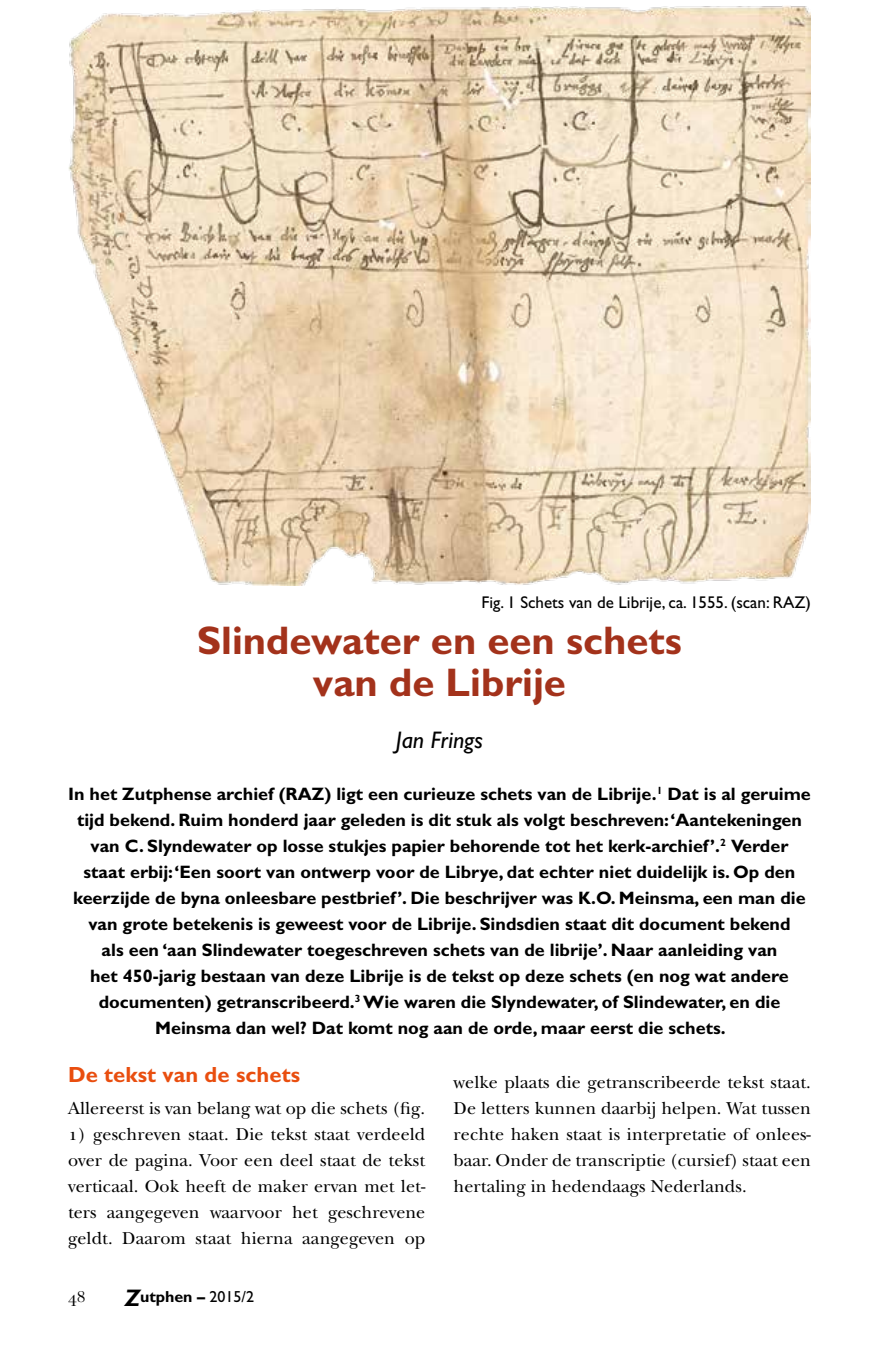
<style>
.page{position:relative;width:896px;height:1361px;background:#fff}
.page>*{position:absolute;margin:0;border:0;box-sizing:border-box;transform-origin:0 0}
.t1{font:700 40px/42px "Gill Sans";color:#a3321b;text-align:center}
.t2{font:italic 24px "Gill Sans";color:#000}
.t3{font:700 22px "Gill Sans";letter-spacing:.005em;color:#e94e0f}
.t4{font:700 18px/26px "Gill Sans";color:#000;text-align:center}
.t5{font:18px/26px "New Baskerville Std";letter-spacing:.005em;color:#000;text-align:justify}
.t6{font:17px "Gill Sans";color:#000}
.t7{font:700 16px "Gill Sans";color:#000}
.t8{font:16px "New Baskerville SC";color:#000}
.s1{font-family:"New Baskerville SC"}
.s2{font-style:italic;font-size:24px}
.s3{font-weight:400}
</style>
<div class="page">
<img style="left:68px;top:6px;width:743px;height:579px">
<p class="t6" style="left:481px;top:592px;width:331px">Fig. 1 Schets van de Librije, ca. 1555. (scan: RAZ)</p>
<h1 class="t1" style="left:197px;top:619px;width:486px">Slindewater en een schets van de Librije</h1>
<h2 class="t2" style="left:396px;top:726px;width:89px">Jan Frings</h2>
<p class="t4" style="left:68px;top:781px;width:744px">In het Zutphense archief (RAZ) ligt een curieuze schets van de Librije.<sup>1</sup> Dat is al geruime tijd bekend. Ruim honderd jaar geleden is dit stuk als volgt beschreven: ‘Aantekeningen van C. Slyndewater op losse stukjes papier behorende tot het kerk-archief’.<sup>2</sup> Verder staat erbij: ‘Een soort van ontwerp voor de Librye, dat echter niet duidelijk is. Op den keerzijde de byna onleesbare pestbrief’. Die beschrijver was K.O. Meinsma, een man die van grote betekenis is geweest voor de Librije. Sindsdien staat dit document bekend<br>als een ‘aan Slindewater toegeschreven schets van de librije’. Naar aanleiding van<br>het 450-jarig bestaan van deze Librije is de tekst op deze schets (en nog wat andere documenten) getranscribeerd.<sup>3</sup> Wie waren die Slyndewater, of Slindewater, en die Meinsma dan wel? Dat komt nog aan de orde, maar eerst die schets.</p>
<p class="t3" style="left:68px;top:1061px;width:234px">De tekst van de schets</p>
<p class="t5" style="left:68px;top:1095px;width:359px">Allereerst is van belang wat op die schets (fig.</p>
<p class="t5" style="left:68px;top:1121px;width:359px"><span class="s1">1</span>) geschreven staat. Die tekst staat verdeeld over de pagina. Voor een deel staat de tekst verticaal. Ook heeft de maker ervan met let&shy;ters aangegeven waarvoor het geschrevene geldt. Daarom staat hierna aangegeven op</p>
<p class="t8" style="left:68px;top:1287px;width:19px">48</p>
<p class="t7" style="left:125px;top:1287px;width:131px"><span class="s2">Z</span>utphen – <span class="s3">2015/2</span></p>
<p class="t5" style="left:454px;top:1069px;width:359px">welke plaats die getranscribeerde tekst staat.<br>De letters kunnen daarbij helpen. Wat tussen rechte haken staat is interpretatie of onlees&shy;baar. Onder de transcriptie (cursief) staat een hertaling in hedendaags Nederlands.</p>
</div>
